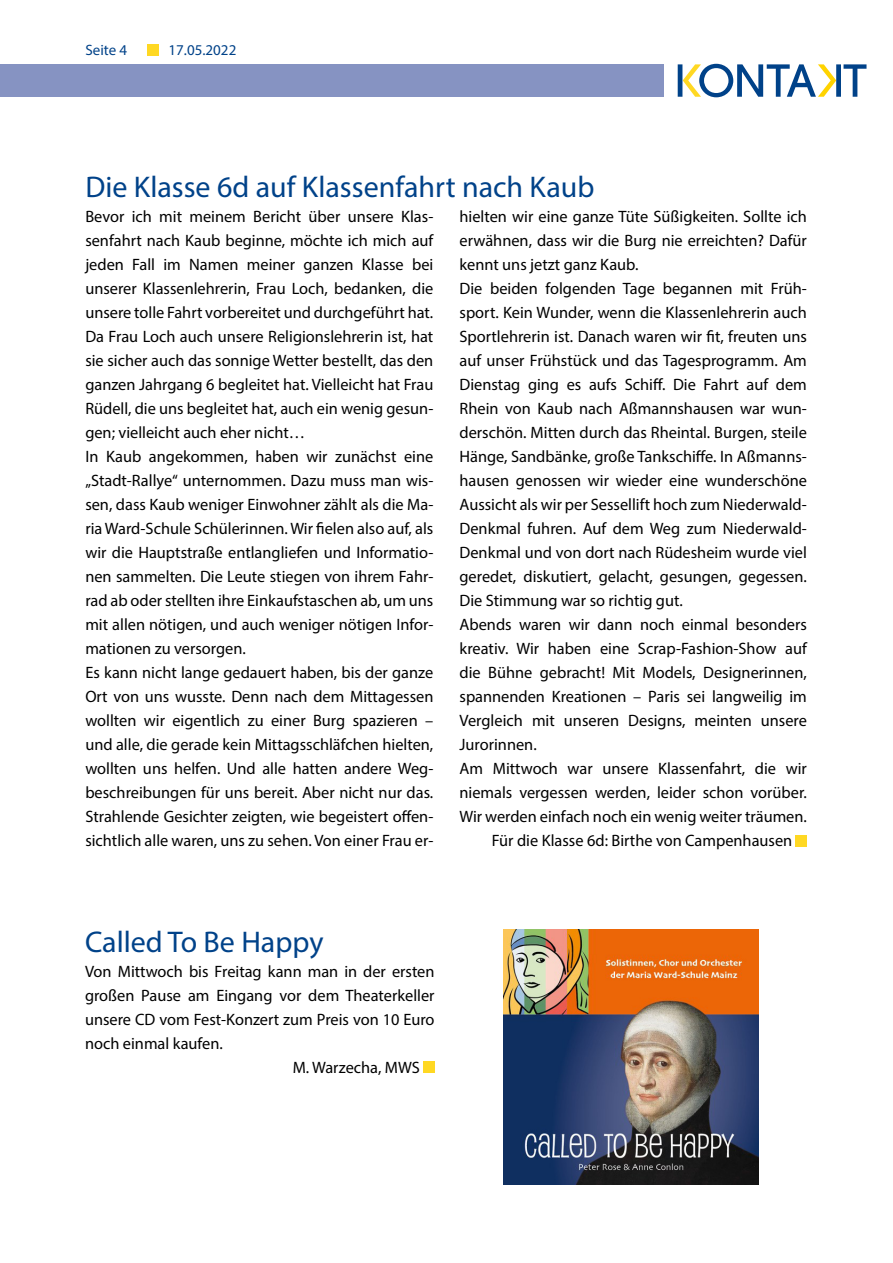
<style>
.page{position:relative;width:893px;height:1263px;background:#fff}
.page>*{position:absolute;margin:0;border:0;box-sizing:border-box;transform-origin:0 0}
.t1{font:30px "Myriad Pro";color:#004289}
.t2{font:16.5px/24px "Myriad Pro";color:#000}
.t3{font:15px "Myriad Pro";color:#004289}
</style>
<div class="page">
<svg style="left:678px;top:64px;width:188px;height:33px"></svg>
<div style="left:0;top:64px;width:663px;height:33px;background:#8693c2"></div>
<div style="left:148px;top:44px;width:11px;height:11px;background:#ffd823"></div>
<div style="left:796px;top:835px;width:11px;height:11px;background:#ffd823"></div>
<div style="left:423px;top:1062px;width:12px;height:11px;background:#ffd823"></div>
<img style="left:504px;top:929px;width:255px;height:255px">
<p class="t3" style="left:85px;top:41px;width:43px">Seite 4</p>
<p class="t3" style="left:169px;top:41px;width:69px">17.05.2022</p>
<h1 class="t1" style="left:85px;top:168px;width:511px">Die Klasse 6d auf Klassenfahrt nach Kaub</h1>
<p class="t2" style="left:85px;top:204px;width:350px">Bevor ich mit meinem Bericht über unsere Klas&shy;senfahrt nach Kaub beginne, möchte ich mich auf jeden Fall im Namen meiner ganzen Klasse bei unserer Klassenlehrerin, Frau Loch, bedanken, die unsere tolle Fahrt vorbereitet und durchgeführt hat.<br>Da Frau Loch auch unsere Religionslehrerin ist, hat sie sicher auch das sonnige Wetter bestellt, das den ganzen Jahrgang 6 begleitet hat. Vielleicht hat Frau Rüdell, die uns begleitet hat, auch ein wenig gesun&shy;gen; vielleicht auch eher nicht…<br>In Kaub angekommen, haben wir zunächst eine „Stadt-Rallye“ unternommen. Dazu muss man wis&shy;sen, dass Kaub weniger Einwohner zählt als die Ma&shy;ria Ward-Schule Schülerinnen. Wir fielen also auf, als wir die Hauptstraße entlangliefen und Informatio&shy;nen sammelten. Die Leute stiegen von ihrem Fahr&shy;rad ab oder stellten ihre Einkaufstaschen ab, um uns mit allen nötigen, und auch weniger nötigen Infor&shy;mationen zu versorgen.<br>Es kann nicht lange gedauert haben, bis der ganze Ort von uns wusste. Denn nach dem Mittagessen wollten wir eigentlich zu einer Burg spazieren – und alle, die gerade kein Mittagsschläfchen hielten, wollten uns helfen. Und alle hatten andere Weg&shy;beschreibungen für uns bereit. Aber nicht nur das.<br>Strahlende Gesichter zeigten, wie begeistert offen&shy;sichtlich alle waren, uns zu sehen. Von einer Frau er-</p>
<p class="t2" style="left:459px;top:204px;width:349px">hielten wir eine ganze Tüte Süßigkeiten. Sollte ich</p>
<p class="t2" style="left:459px;top:228px;width:349px">erwähnen, dass wir die Burg nie erreichten? Dafür</p>
<p class="t2" style="left:459px;top:252px;width:180px">kennt uns jetzt ganz Kaub.</p>
<p class="t2" style="left:459px;top:276px;width:349px">Die beiden folgenden Tage begannen mit Früh-</p>
<p class="t2" style="left:459px;top:300px;width:349px">sport. Kein Wunder, wenn die Klassenlehrerin auch</p>
<p class="t2" style="left:459px;top:324px;width:349px">Sportlehrerin ist. Danach waren wir fit, freuten uns</p>
<p class="t2" style="left:459px;top:348px;width:349px">auf unser Frühstück und das Tagesprogramm. Am</p>
<p class="t2" style="left:459px;top:372px;width:349px">Dienstag ging es aufs Schiff. Die Fahrt auf dem</p>
<p class="t2" style="left:459px;top:396px;width:349px">Rhein von Kaub nach Aßmannshausen war wun-</p>
<p class="t2" style="left:459px;top:420px;width:349px">derschön. Mitten durch das Rheintal. Burgen, steile</p>
<p class="t2" style="left:459px;top:444px;width:349px">Hänge, Sandbänke, große Tankschiffe. In Aßmanns-</p>
<p class="t2" style="left:459px;top:468px;width:349px">hausen genossen wir wieder eine wunderschöne</p>
<p class="t2" style="left:459px;top:492px;width:349px">Aussicht als wir per Sessellift hoch zum Niederwald-</p>
<p class="t2" style="left:459px;top:516px;width:349px">Denkmal fuhren. Auf dem Weg zum Niederwald-</p>
<p class="t2" style="left:459px;top:540px;width:349px">Denkmal und von dort nach Rüdesheim wurde viel</p>
<p class="t2" style="left:459px;top:564px;width:349px">geredet, diskutiert, gelacht, gesungen, gegessen.</p>
<p class="t2" style="left:459px;top:588px;width:225px">Die Stimmung war so richtig gut.</p>
<p class="t2" style="left:459px;top:612px;width:349px">Abends waren wir dann noch einmal besonders</p>
<p class="t2" style="left:459px;top:636px;width:349px">kreativ. Wir haben eine Scrap-Fashion-Show auf</p>
<p class="t2" style="left:459px;top:660px;width:349px">die Bühne gebracht! Mit Models, Designerinnen,</p>
<p class="t2" style="left:459px;top:684px;width:349px">spannenden Kreationen – Paris sei langweilig im</p>
<p class="t2" style="left:459px;top:708px;width:349px">Vergleich mit unseren Designs, meinten unsere</p>
<p class="t2" style="left:459px;top:732px;width:79px">Jurorinnen.</p>
<p class="t2" style="left:459px;top:756px;width:349px">Am Mittwoch war unsere Klassenfahrt, die wir</p>
<p class="t2" style="left:459px;top:780px;width:349px">niemals vergessen werden, leider schon vorüber.</p>
<p class="t2" style="left:459px;top:804px;width:349px">Wir werden einfach noch ein wenig weiter träumen.</p>
<p class="t2" style="left:492px;top:828px;width:302px">Für die Klasse 6d: Birthe von Campenhausen</p>
<h1 class="t1" style="left:85px;top:923px;width:240px">Called To Be Happy</h1>
<p class="t2" style="left:85px;top:959px;width:351px">Von Mittwoch bis Freitag kann man in der ersten</p>
<p class="t2" style="left:85px;top:983px;width:351px">großen Pause am Eingang vor dem Theaterkeller</p>
<p class="t2" style="left:85px;top:1007px;width:351px">unsere CD vom Fest-Konzert zum Preis von 10 Euro</p>
<p class="t2" style="left:85px;top:1031px;width:139px">noch einmal kaufen.</p>
<p class="t2" style="left:293px;top:1055px;width:129px">M. Warzecha, MWS</p>
</div>
